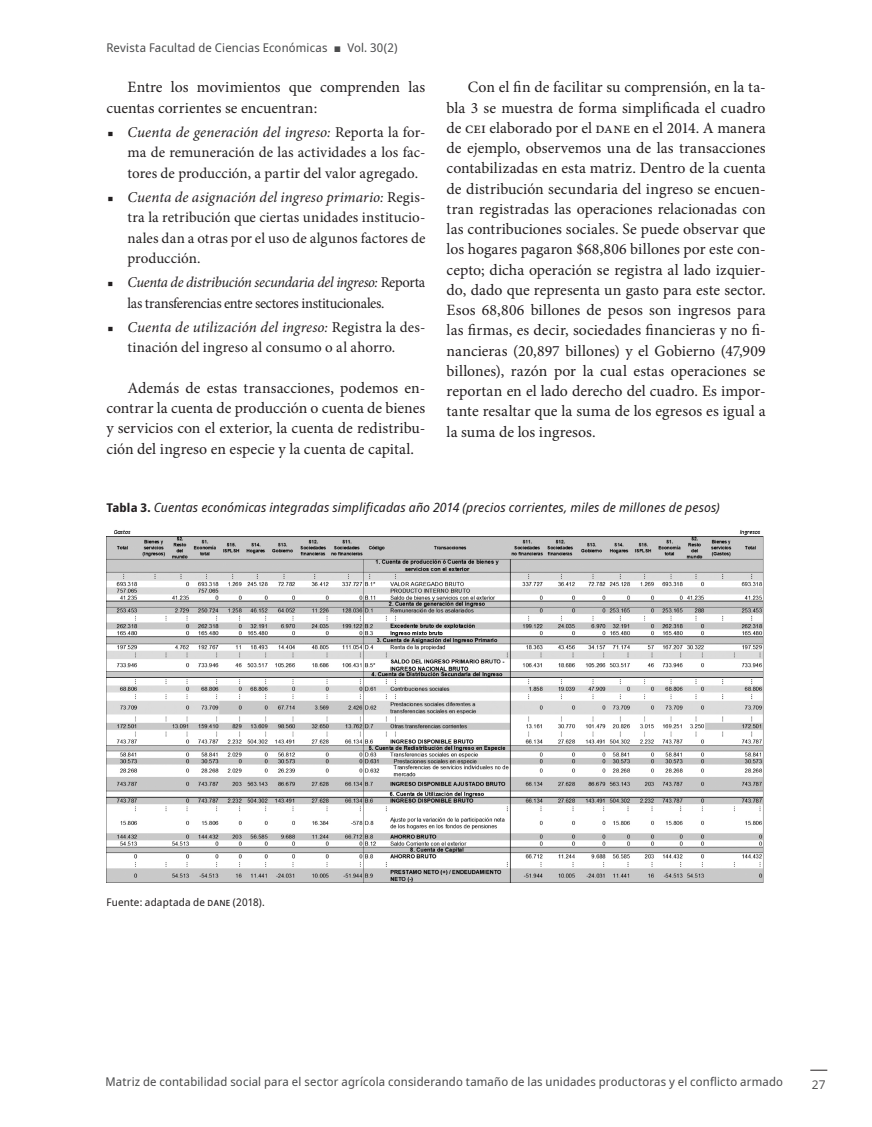
<style>
.page{position:relative;width:872px;height:1127px;background:#fff}
.page>*{position:absolute;margin:0;border:0;box-sizing:border-box;transform-origin:0 0}
._01_TextoCorrido{font:15.75px/20.2px "Minion Pro";color:#231f20;text-align:justify}
.t1{font:15px/20.2px "Minion Pro";letter-spacing:-.005em;color:#231f20;text-align:justify}
._06_TítuloFigura{font:italic 12.75px "Noto Sans Display";letter-spacing:.01em;color:#231f20}
.t2{font:12px "Noto Sans Display";letter-spacing:.015em;color:#4b4c4d}
.t3{font:12px "Open Sans";color:#4b4c4d}
._06_FuenteTABLA{font:10.5px "Noto Sans Display";letter-spacing:.02em;color:#231f20}
.s1{font-style:italic}
.s2{font-weight:700;font-style:normal;font-size:12px}
</style>
<div class="page">
<svg style="left:810px;top:1070px;width:17px;height:1px"></svg>
<img style="left:106px;top:530px;width:658px;height:352px">
<p class="t2" style="left:106px;top:39px;width:292px">Revista Facultad de Ciencias Económicas ■ Vol. 30(2)</p>
<p class="_01_TextoCorrido" style="left:106px;top:77px;width:320px;text-indent:21px">Entre los movimientos que comprenden las cuentas corrientes se encuentran:</p>
<p class="t1" style="left:128px;top:122px;width:299px;text-indent:-21px">◾ <span class="s1">Cuenta de generación del ingreso:</span> Reporta la for&shy;ma de remuneración de las actividades a los fac&shy;tores de producción, a partir del valor agregado.</p>
<p class="t1" style="left:128px;top:187px;width:299px;text-indent:-21px">◾ <span class="s1">Cuenta de asignación del ingreso primario:</span> Regis&shy;tra la retribución que ciertas unidades institucio&shy;nales dan a otras por el uso de algunos factores de producción.</p>
<p class="t1" style="left:128px;top:272px;width:299px;text-indent:-21px">◾ <span class="s1">Cuenta de distribución secundaria del ingreso:</span> Reporta las transferencias entre sectores institucionales.</p>
<p class="t1" style="left:106px;top:317px;width:320px;text-align:center">◾ <span class="s1">Cuenta de utilización del ingreso:</span> Registra la des&shy;tinación del ingreso al consumo o al ahorro.</p>
<p class="_01_TextoCorrido" style="left:106px;top:378px;width:320px;text-indent:21px">Además de estas transacciones, podemos en&shy;contrar la cuenta de producción o cuenta de bienes y servicios con el exterior, la cuenta de redistribu&shy;ción del ingreso en especie y la cuenta de capital.</p>
<p class="_01_TextoCorrido" style="left:446px;top:77px;width:320px;text-indent:21px">Con el fin de facilitar su comprensión, en la ta&shy;bla 3 se muestra de forma simplificada el cuadro de cei elaborado por el dane en el 2014. A manera de ejemplo, observemos una de las transacciones contabilizadas en esta matriz. Dentro de la cuenta de distribución secundaria del ingreso se encuen&shy;tran registradas las operaciones relacionadas con las contribuciones sociales. Se puede observar que los hogares pagaron $68,806 billones por este con&shy;cepto; dicha operación se registra al lado izquier&shy;do, dado que representa un gasto para este sector.<br>Esos 68,806 billones de pesos son ingresos para las firmas, es decir, sociedades financieras y no fi&shy;nancieras (20,897 billones) y el Gobierno (47,909 billones), razón por la cual estas operaciones se reportan en el lado derecho del cuadro. Es impor&shy;tante resaltar que la suma de los egresos es igual a la suma de los ingresos.</p>
<p class="_06_TítuloFigura" style="left:106px;top:498px;width:615px"><span class="s2">Tabla 3.</span> Cuentas económicas integradas simplificadas año 2014 (precios corrientes, miles de millones de pesos)</p>
<p class="_06_FuenteTABLA" style="left:106px;top:895px;width:160px">Fuente: adaptada de dane (2018).</p>
<p class="t2" style="left:105px;top:1073px;width:679px">Matriz de contabilidad social para el sector agrícola considerando tamaño de las unidades productoras y el conflicto armado</p>
<p class="t3" style="left:812px;top:1076px;width:15px">27</p>
</div>
